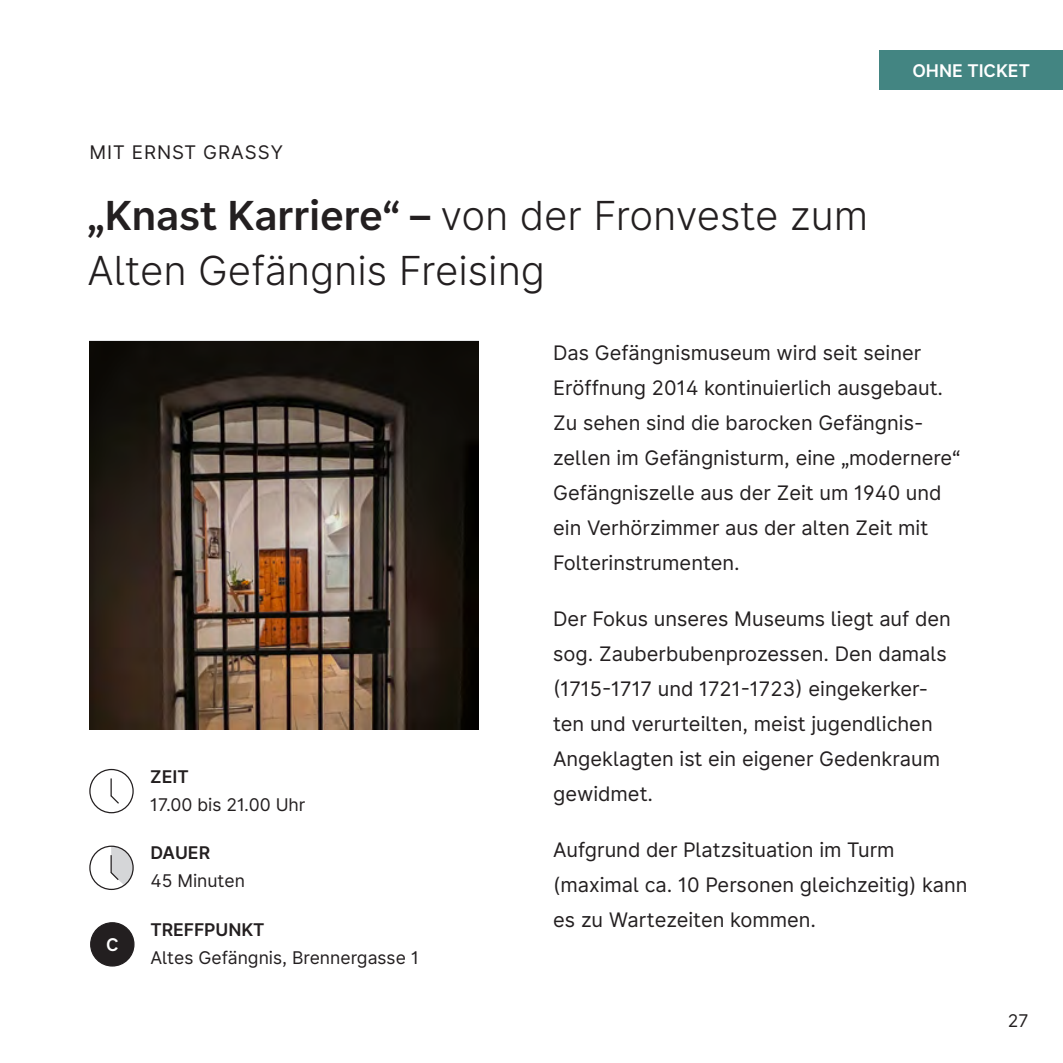
<style>
.page{position:relative;width:1063px;height:1063px;background:#fff}
.page>*{position:absolute;margin:0;border:0;box-sizing:border-box;transform-origin:0 0}
.t1{font:300 40px/55px "Freising Sans";color:#231f20}
.t2{font:20px/35px "Freising Sans";color:#231f20}
.t3{font:18.75px "Freising Sans";letter-spacing:.05em;color:#231f20}
.t4{font:17.5px "Freising Sans";color:#231f20}
.t5{font:700 17.5px "Freising Sans";color:#231f20}
.t6{font:700 17.5px "Freising Sans";color:#fff}
.s1{font-weight:700}
</style>
<div class="page">
<img style="left:89px;top:341px;width:389px;height:388px">
<div style="left:89px;top:769px;width:45px;height:44px;border:1px solid #231f20;border-radius:50%"></div>
<svg style="left:110px;top:778px;width:9px;height:26px"></svg>
<div style="left:89px;top:846px;width:45px;height:44px;border:1px solid #231f20;border-radius:50%"></div>
<svg style="left:109px;top:845px;width:25px;height:41px"></svg>
<div style="left:91px;top:923px;width:43px;height:43px;background:#231f20;border-radius:50%"></div>
<div style="left:90px;top:922px;width:45px;height:45px;border:1px solid #231f20;border-radius:50%"></div>
<div style="left:880px;top:50px;width:183px;height:40px;background:#438582"></div>
<p class="t3" style="left:89px;top:139px;width:195px">MIT ERNST GRASSY</p>
<h1 class="t1" style="left:88px;top:187px;width:782px"><span class="s1">„Knast Karriere“ –</span> von der Fronveste zum<br>Alten Gefängnis Freising</h1>
<p class="t6" style="left:912px;top:57px;width:119px">OHNE TICKET</p>
<p class="t6" style="left:106px;top:932px;width:14px">C</p>
<p class="t5" style="left:150px;top:764px;width:40px">ZEIT</p>
<p class="t4" style="left:150px;top:792px;width:157px">17.00 bis 21.00 Uhr</p>
<p class="t5" style="left:150px;top:840px;width:61px">DAUER</p>
<p class="t4" style="left:150px;top:868px;width:96px">45 Minuten</p>
<p class="t5" style="left:150px;top:917px;width:116px">TREFFPUNKT</p>
<p class="t4" style="left:150px;top:945px;width:270px">Altes Gefängnis, Brennergasse 1</p>
<p class="t2" style="left:553px;top:334px;width:408px">Das Gefängnismuseum wird seit seiner Eröffnung 2014 kontinuierlich ausgebaut.<br>Zu sehen sind die barocken Gefängnis&shy;zellen im Gefängnisturm, eine „modernere“ Gefängniszelle aus der Zeit um 1940 und ein Verhörzimmer aus der alten Zeit mit Folterinstrumenten.</p>
<p class="t2" style="left:553px;top:601px;width:399px">Der Fokus unseres Museums liegt auf den sog. Zauberbubenprozessen. Den damals (1715-1717 und 1721-1723) eingekerker&shy;ten und verurteilten, meist jugendlichen Angeklagten ist ein eigener Gedenkraum gewidmet.</p>
<p class="t2" style="left:553px;top:832px;width:416px">Aufgrund der Platzsituation im Turm (maximal ca. 10 Personen gleichzeitig) kann es zu Wartezeiten kommen.</p>
<p class="t4" style="left:1008px;top:1008px;width:22px">27</p>
</div>
